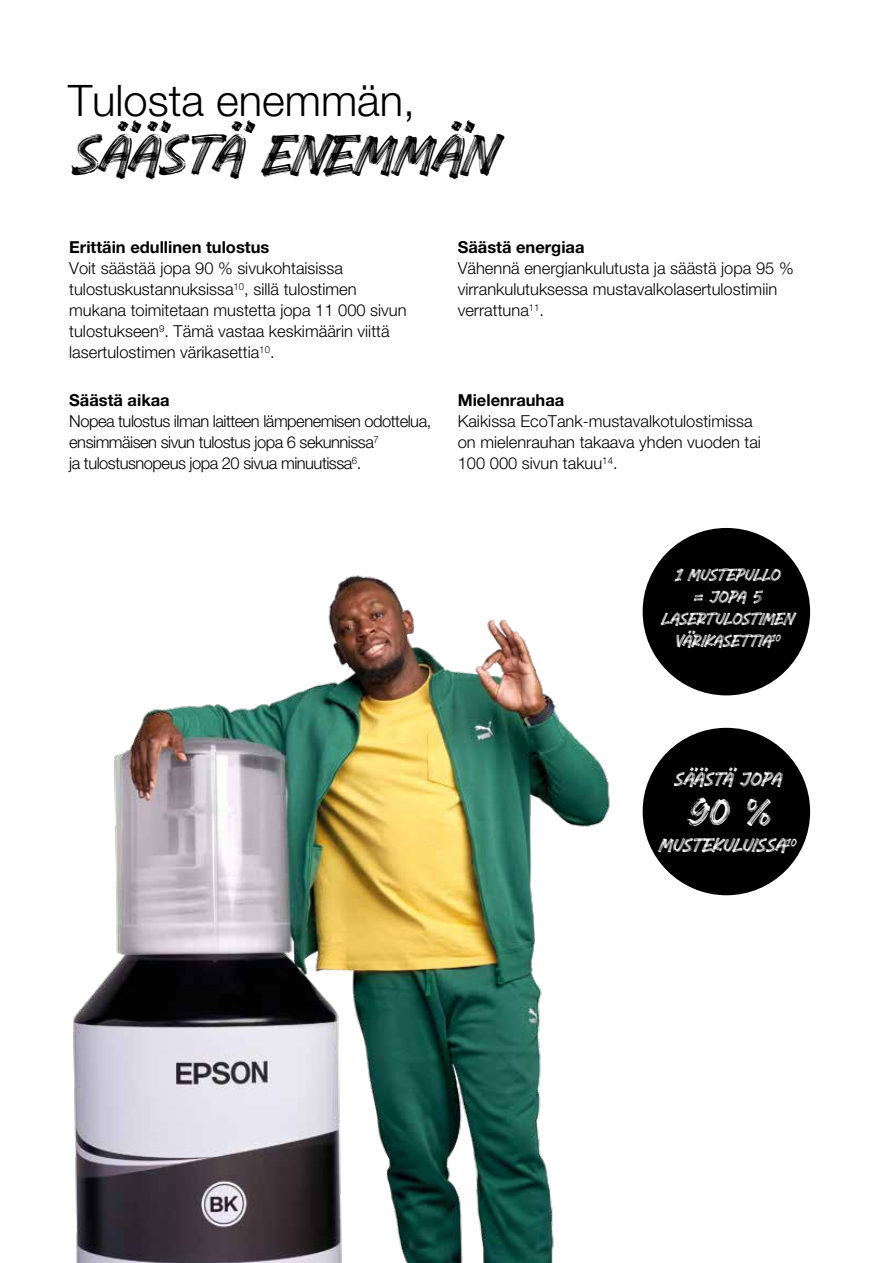
<style>
.page{position:relative;width:893px;height:1263px;background:#fff}
.page>*{position:absolute;margin:0;border:0;box-sizing:border-box;transform-origin:0 0}
.t1{font:48px "Briche";color:#000}
.t2{font:300 43.5px "Helvetica Neue LT";color:#000}
.t3{font:31.5px "Briche";color:#fff}
.t4{font:300 16.5px/21px "Helvetica Neue LT";color:#000}
.t5{font:300 16.5px/21px "Helvetica Neue LT";letter-spacing:-.03em;color:#000}
.t6{font:700 16.5px "Helvetica Neue LT";color:#000}
.t7{font:16.5px "Briche";color:#fff}
.t8{font:14.55px/21.9px "Briche";color:#fff;text-align:center}
</style>
<div class="page">
<img style="left:73px;top:575px;width:537px;height:688px">
<div style="left:643px;top:528px;width:167px;height:167px;background:#000;border-radius:50%"></div>
<div style="left:643px;top:728px;width:167px;height:167px;background:#000;border-radius:50%"></div>
<h2 class="t2" style="left:68px;top:74px;width:349px">Tulosta enemmän,</h2>
<h1 class="t1" style="left:68px;top:111px;width:425px">SÄÄSTÄ ENEMMÄN</h1>
<p class="t6" style="left:69px;top:237px;width:202px">Erittäin edullinen tulostus</p>
<p class="t4" style="left:69px;top:258px;width:339px">Voit säästää jopa 90 % sivukohtaisissa tulostuskustannuksissa<sup>10</sup>, sillä tulostimen mukana toimitetaan mustetta jopa 11 000 sivun tulostukseen<sup>9</sup>. Tämä vastaa keskimäärin viittä lasertulostimen värikasettia<sup>10</sup>.</p>
<p class="t6" style="left:69px;top:390px;width:102px">Säästä aikaa</p>
<p class="t5" style="left:69px;top:411px;width:364px">Nopea tulostus ilman laitteen lämpenemisen odottelua, ensimmäisen sivun tulostus jopa 6 sekunnissa<sup>7<br></sup>ja tulostusnopeus jopa 20 sivua minuutissa<sup>6</sup>.</p>
<p class="t6" style="left:458px;top:237px;width:128px">Säästä energiaa</p>
<p class="t4" style="left:458px;top:258px;width:337px">Vähennä energiankulutusta ja säästä jopa 95 % virrankulutuksessa mustavalkolasertulostimiin verrattuna<sup>11</sup>.</p>
<p class="t6" style="left:458px;top:390px;width:108px">Mielenrauhaa</p>
<p class="t4" style="left:458px;top:411px;width:305px">Kaikissa EcoTank-mustavalkotulostimissa on mielenrauhan takaava yhden vuoden tai<br>100 000 sivun takuu<sup>14</sup>.</p>
<p class="t8" style="left:660px;top:563px;width:134px">1 MUSTEPULLO<br>= JOPA 5<br>LASERTULOSTIMEN<br>VÄRIKASETTIA<sup>10</sup></p>
<p class="t7" style="left:673px;top:765px;width:109px">SÄÄSTÄ JOPA</p>
<h3 class="t3" style="left:684px;top:783px;width:86px">90 %</h3>
<p class="t7" style="left:657px;top:831px;width:140px">MUSTEKULUISSA<sup>10</sup></p>
</div>
